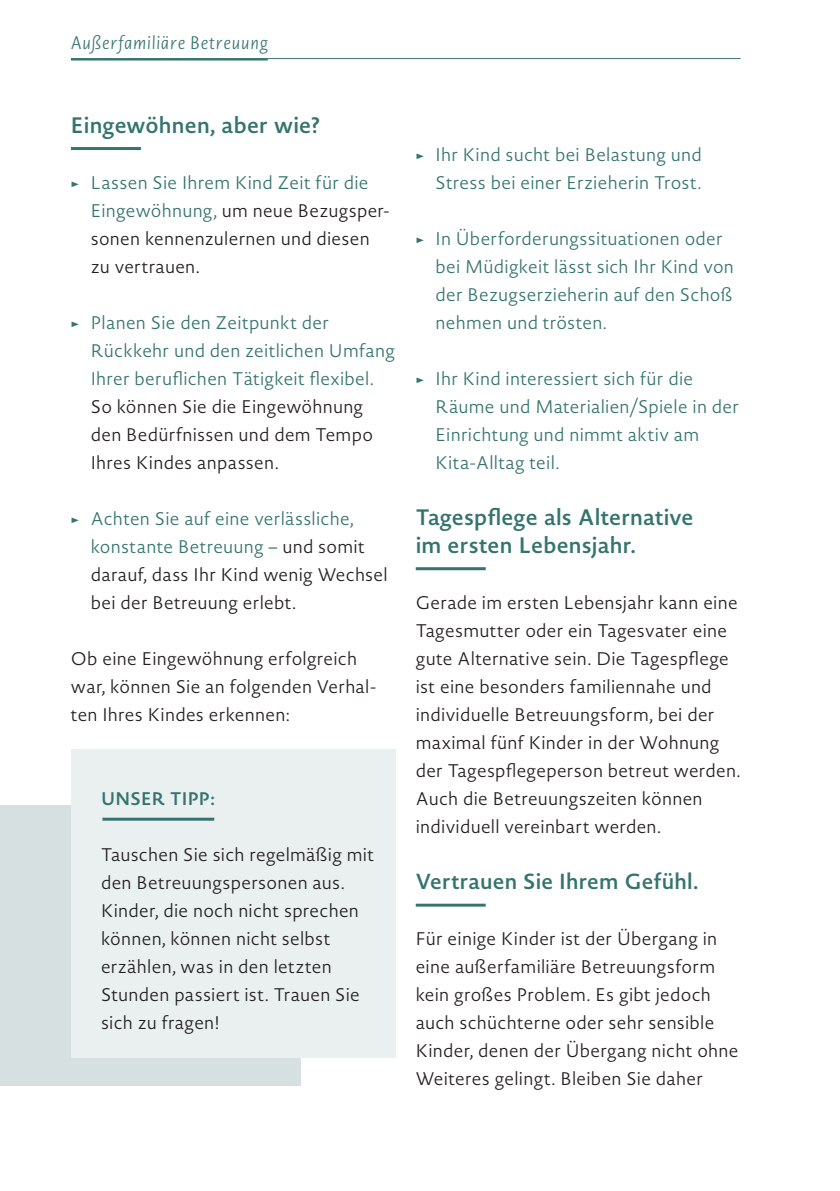
<style>
.page{position:relative;width:840px;height:1191px;background:#fff}
.page>*{position:absolute;margin:0;border:0;box-sizing:border-box;transform-origin:0 0}
.t1{font:600 22px/28px "Novel Sans Pro";letter-spacing:.005em;color:#35746e}
.t2{font:600 21.4px "Novel Sans Pro";letter-spacing:.01em;color:#35746e}
.t3{font:300 18px/28px "Novel Sans Pro";letter-spacing:.015em;color:#231f20}
.t4{font:300 18px/28px "Novel Sans Pro";letter-spacing:.015em;color:#35746e}
.t5{font:italic 300 18px "Novel Sans Pro";letter-spacing:.04em;color:#35746e}
.t6{font:600 18px "Novel Sans Pro";letter-spacing:.01em;color:#35746e}
.s1{color:#35746e}
</style>
<div class="page">
<hr style="left:71px;top:58px;width:669px;height:1px;background:#35746e">
<hr style="left:71px;top:58px;width:196px;height:2px;background:#35746e">
<hr style="left:71px;top:147px;width:70px;height:3px;background:#35746e">
<hr style="left:415px;top:567px;width:70px;height:3px;background:#35746e">
<hr style="left:415px;top:903px;width:70px;height:3px;background:#35746e">
<div style="left:0;top:805px;width:300px;height:280px;background:#d7e0e0"></div>
<div style="left:71px;top:749px;width:324px;height:308px;background:#eaf0ef"></div>
<hr style="left:102px;top:817px;width:112px;height:3px;background:#35746e">
<p class="t5" style="left:71px;top:30px;width:198px">Außerfamiliäre Betreuung</p>
<p class="t1" style="left:71px;top:111px;width:251px">Eingewöhnen, aber wie?</p>
<p class="t3" style="left:91px;top:168px;width:300px;text-indent:-20px"><span class="s1">→ Lassen Sie Ihrem Kind Zeit für die<br>Eingewöhnung,</span> um neue Bezugsper&shy;sonen kennenzulernen und diesen zu vertrauen.</p>
<p class="t4" style="left:91px;top:308px;width:305px;text-indent:-20px">→ Planen Sie den Zeitpunkt der<br>Rückkehr und den zeitlichen Umfang<br>Ihrer beruflichen Tätigkeit flexibel.</p>
<p class="t3" style="left:91px;top:392px;width:283px">So können Sie die Eingewöhnung den Bedürfnissen und dem Tempo<br>Ihres Kindes anpassen.</p>
<p class="t3" style="left:91px;top:504px;width:298px;text-indent:-20px"><span class="s1">→ Achten Sie auf eine verlässliche, konstante Betreuung –</span> und somit darauf, dass Ihr Kind wenig Wechsel bei der Betreuung erlebt.</p>
<p class="t3" style="left:71px;top:644px;width:306px">Ob eine Eingewöhnung erfolgreich war, können Sie an folgenden Verhal&shy;ten Ihres Kindes erkennen:</p>
<p class="t6" style="left:101px;top:785px;width:115px">UNSER TIPP:</p>
<p class="t3" style="left:101px;top:840px;width:274px">Tauschen Sie sich regelmäßig mit den Betreuungspersonen aus.<br>Kinder, die noch nicht sprechen können, können nicht selbst erzählen, was in den letzten<br>Stunden passiert ist. Trauen Sie sich zu fragen!</p>
<p class="t4" style="left:415px;top:140px;width:287px;text-align:right">→ Ihr Kind sucht bei Belastung und<br>Stress bei einer Erzieherin Trost.</p>
<p class="t4" style="left:435px;top:224px;width:300px;text-indent:-20px">→ In Überforderungssituationen oder bei Müdigkeit lässt sich Ihr Kind von der Bezugserzieherin auf den Schoß nehmen und trösten.</p>
<p class="t4" style="left:435px;top:364px;width:305px;text-indent:-20px">→ Ihr Kind interessiert sich für die<br>Räume und Materialien/Spiele in der<br>Einrichtung und nimmt aktiv am<br>Kita-Alltag teil.</p>
<p class="t1" style="left:415px;top:503px;width:279px">Tagespflege als Alternative im ersten Lebensjahr.</p>
<p class="t3" style="left:415px;top:588px;width:326px">Gerade im ersten Lebensjahr kann eine Tagesmutter oder ein Tagesvater eine gute Alternative sein. Die Tagespflege ist eine besonders familiennahe und individuelle Betreuungsform, bei der maximal fünf Kinder in der Wohnung der Tagespflegeperson betreut werden.<br>Auch die Betreuungszeiten können individuell vereinbart werden.</p>
<p class="t2" style="left:415px;top:866px;width:284px">Vertrauen Sie Ihrem Gefühl.</p>
<p class="t3" style="left:415px;top:924px;width:324px">Für einige Kinder ist der Übergang in eine außerfamiliäre Betreuungsform kein großes Problem. Es gibt jedoch auch schüchterne oder sehr sensible Kinder, denen der Übergang nicht ohne Weiteres gelingt. Bleiben Sie daher</p>
</div>
